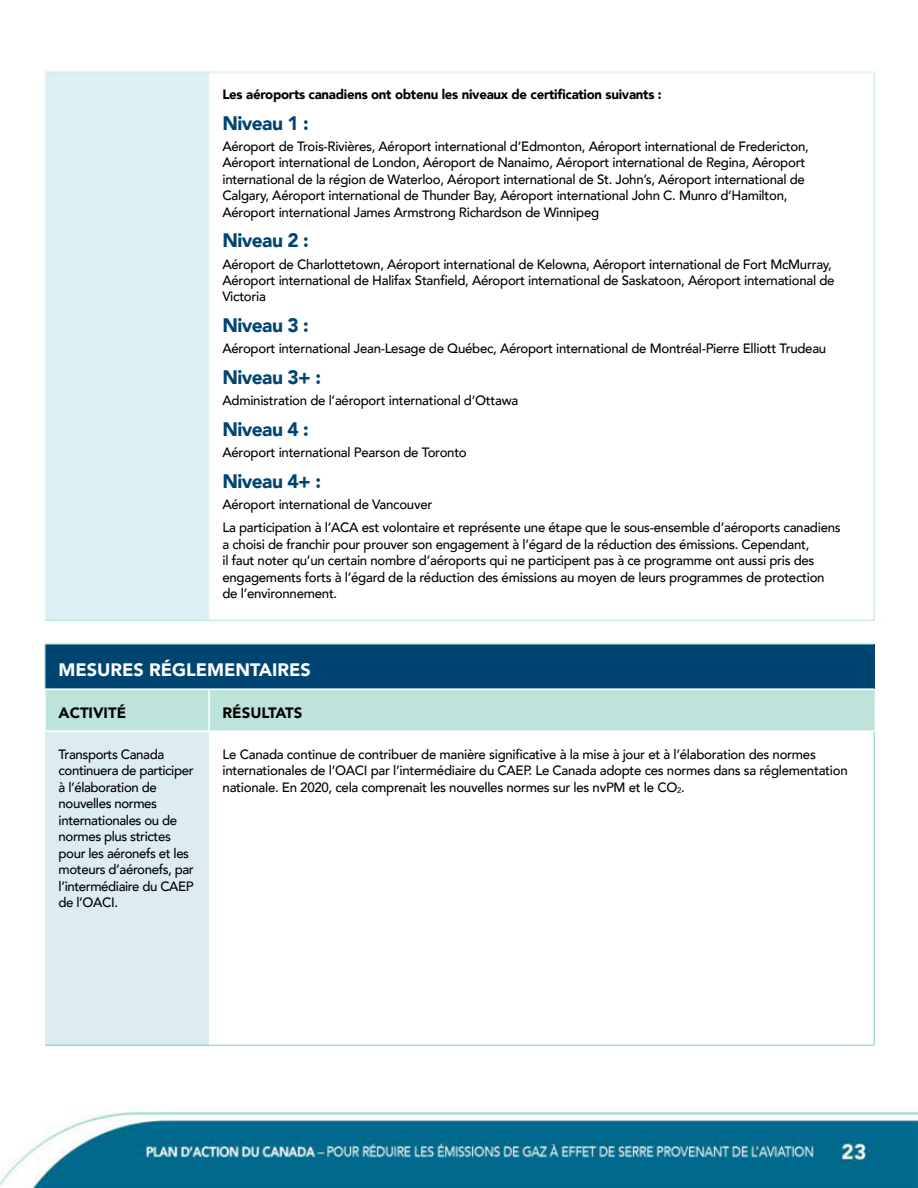
<style>
.page{position:relative;width:918px;height:1188px;background:#fff}
.page>*{position:absolute;margin:0;border:0;box-sizing:border-box;transform-origin:0 0}
.t1{font:900 19.5px "Avenir";letter-spacing:-.03em;color:#004572}
.t2{font:900 18px "Avenir";color:#fff}
.t3{font:900 15px "Avenir";color:#000}
.t4{font:500 13.5px/16.5px "Avenir";letter-spacing:-.02em;color:#000}
.t5{font:900 13.5px "Avenir";letter-spacing:-.02em;color:#000}
</style>
<div class="page">
<img style="left:0;top:71px;width:918px;height:1117px">
<div style="left:45px;top:644px;width:829px;height:45px;background:#004572"></div>
<div style="left:46px;top:690px;width:828px;height:40px;background:#bee3db"></div>
<div style="left:45px;top:731px;width:164px;height:314px;background:#ddecf2"></div>
<hr style="left:45px;top:644px;width:164px;height:1px;background:#7cccbd">
<hr style="left:45px;top:644px;width:1px;height:44px;background:#7cccbd">
<hr style="left:209px;top:644px;width:665px;height:1px;background:#7cccbd">
<hr style="left:45px;top:1045px;width:164px;height:1px;background:#7cccbd">
<hr style="left:209px;top:1045px;width:665px;height:1px;background:#7cccbd">
<hr style="left:45px;top:690px;width:1px;height:40px;background:#fff">
<hr style="left:874px;top:644px;width:1px;height:44px;background:#004572">
<hr style="left:874px;top:690px;width:1px;height:40px;background:#bee3db">
<hr style="left:208px;top:690px;width:2px;height:40px;background:#fff">
<hr style="left:874px;top:732px;width:1px;height:313px;background:#7cccbd">
<hr style="left:45px;top:688px;width:164px;height:2px;background:#fff">
<hr style="left:209px;top:688px;width:665px;height:2px;background:#fff">
<hr style="left:45px;top:730px;width:164px;height:2px;background:#fff">
<hr style="left:209px;top:730px;width:665px;height:2px;background:#fff">
<h1 class="t5" style="left:222px;top:83px;width:441px">Les aéroports canadiens ont obtenu les niveaux de certification suivants :</h1>
<h2 class="t1" style="left:222px;top:106px;width:88px">Niveau 1 :</h2>
<p class="t4" style="left:222px;top:137px;width:588px">Aéroport de Trois-Rivières, Aéroport international d’Edmonton, Aéroport international de Fredericton, Aéroport international de London, Aéroport de Nanaimo, Aéroport international de Regina, Aéroport international de la région de Waterloo, Aéroport international de St. John’s, Aéroport international de Calgary, Aéroport international de Thunder Bay, Aéroport international John C. Munro d’Hamilton, Aéroport international James Armstrong Richardson de Winnipeg</p>
<h2 class="t1" style="left:222px;top:224px;width:88px">Niveau 2 :</h2>
<p class="t4" style="left:222px;top:255px;width:614px">Aéroport de Charlottetown, Aéroport international de Kelowna, Aéroport international de Fort McMurray,<br>Aéroport international de Halifax Stanfield, Aéroport international de Saskatoon, Aéroport international de<br>Victoria</p>
<h2 class="t1" style="left:222px;top:309px;width:88px">Niveau 3 :</h2>
<p class="t4" style="left:222px;top:340px;width:605px">Aéroport international Jean-Lesage de Québec, Aéroport international de Montréal-Pierre Elliott Trudeau</p>
<h2 class="t1" style="left:222px;top:361px;width:100px">Niveau 3+ :</h2>
<p class="t4" style="left:222px;top:392px;width:297px">Administration de l’aéroport international d’Ottawa</p>
<h2 class="t1" style="left:222px;top:412px;width:88px">Niveau 4 :</h2>
<p class="t4" style="left:222px;top:443px;width:246px">Aéroport international Pearson de Toronto</p>
<h2 class="t1" style="left:222px;top:464px;width:100px">Niveau 4+ :</h2>
<p class="t4" style="left:222px;top:495px;width:211px">Aéroport international de Vancouver</p>
<p class="t4" style="left:222px;top:518px;width:620px">La participation à l’ACA est volontaire et représente une étape que le sous-ensemble d’aéroports canadiens a choisi de franchir pour prouver son engagement à l’égard de la réduction des émissions. Cependant,<br>il faut noter qu’un certain nombre d’aéroports qui ne participent pas à ce programme ont aussi pris des engagements forts à l’égard de la réduction des émissions au moyen de leurs programmes de protection de l’environnement.</p>
<p class="t2" style="left:59px;top:654px;width:254px">MESURES RÉGLEMENTAIRES</p>
<p class="t3" style="left:59px;top:700px;width:69px">ACTIVITÉ</p>
<p class="t3" style="left:223px;top:700px;width:81px">RÉSULTATS</p>
<p class="t4" style="left:59px;top:745px;width:137px">Transports Canada continuera de participer à l’élaboration de nouvelles normes internationales ou de normes plus strictes pour les aéronefs et les moteurs d’aéronefs, par l’intermédiaire du CAEP de l’OACI.</p>
<p class="t4" style="left:223px;top:745px;width:627px">Le Canada continue de contribuer de manière significative à la mise à jour et à l’élaboration des normes internationales de l’OACI par l’intermédiaire du CAEP. Le Canada adopte ces normes dans sa réglementation nationale. En 2020, cela comprenait les nouvelles normes sur les nvPM et le CO<sub>2</sub>.</p>
</div>
